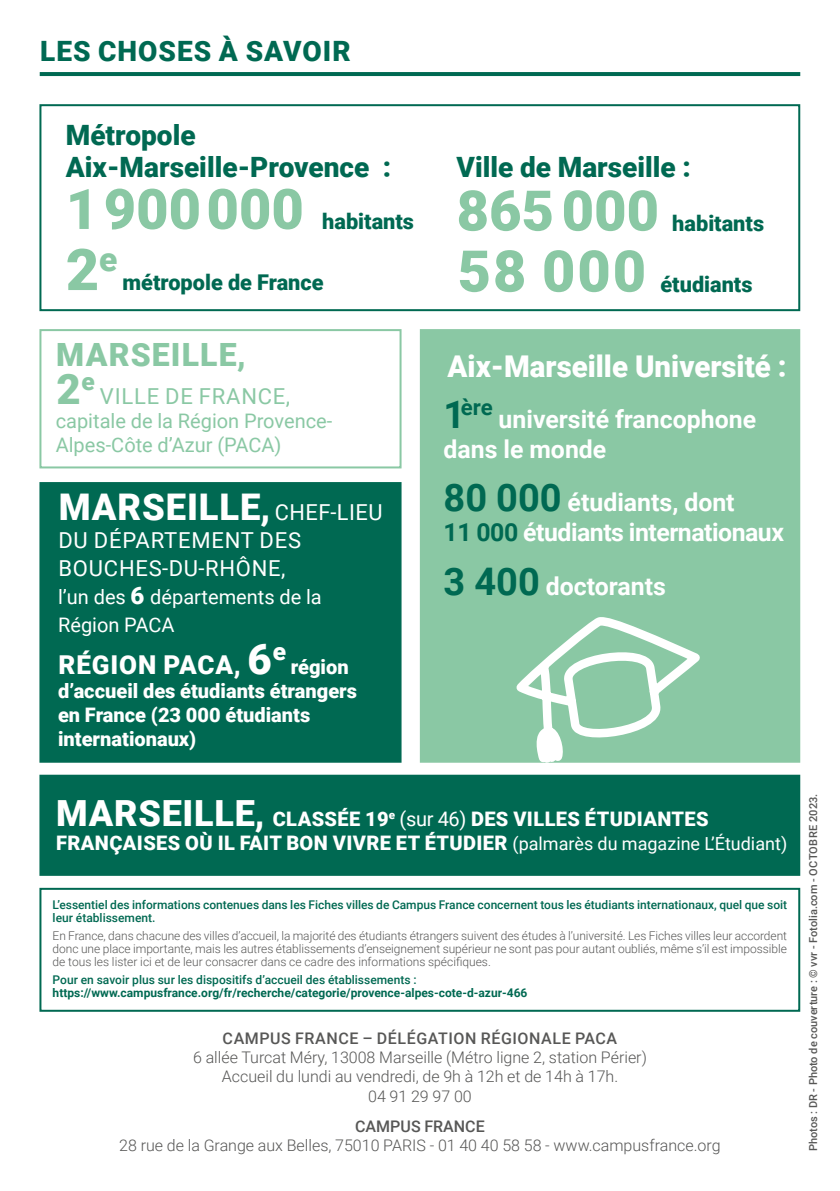
<style>
.page{position:relative;width:840px;height:1191px;background:#fff}
.page>*{position:absolute;margin:0;border:0;box-sizing:border-box;transform-origin:0 0}
.t1{font:900 57.6px "Roboto";color:#8ac8a4}
.t2{font:900 56px "Roboto";color:#8ac8a4}
.t3{font:900 42px "Roboto";color:#8ac8a4}
.t4{font:900 36.8px "Roboto";letter-spacing:.025em;color:#fff}
.t5{font:900 32px "Roboto";letter-spacing:.035em;color:#8ac8a4}
.t6{font:900 30px "Roboto";color:#fff}
.t7{font:900 28px/32px "Roboto";color:#006952}
.t8{font:900 28px "Roboto";letter-spacing:.035em;color:#006952}
.t9{font:900 26px "Roboto";letter-spacing:.035em;color:#fff}
.t10{font:700 24.8px/29.8px "Roboto";letter-spacing:-.02em;color:#fff}
.t11{font:700 24.8px/30px "Roboto";color:#fff}
.t12{font:700 22.2px "Roboto";color:#006952}
.t13{font:22px/28px "Roboto";letter-spacing:.035em;color:#fff}
.t14{font:22px "Roboto";letter-spacing:.035em;color:#8ac8a4}
.t15{font:900 21.8px "Roboto";color:#006952}
.t16{font:900 20px/24px "Roboto";letter-spacing:.02em;color:#fff}
.t17{font:900 20px/24px "Roboto";color:#fff}
.t18{font:20px/24px "Roboto";color:#8ac8a4}
.t19{font:20px/28px "Roboto";color:#fff}
.t20{font:300 16px/19.2px "Roboto";color:#575756;text-align:center}
.t21{font:500 16px "Roboto";letter-spacing:.035em;color:#575756}
.t22{font:500 16px "Roboto";color:#575756}
.t23{font:300 12px/13px "Roboto";color:#575756;text-align:justify}
.t24{font:500 12px/13px "Roboto";color:#006952}
.t25{font:700 12px "Roboto";color:#006952}
.t26{font:500 11px "Roboto";color:#575756}
.s1{font-weight:400;font-size:22px}
.s2{font-weight:900;font-size:24px}
.s3{font-size:42px}
.s4{font-size:38px}
.s5{font-size:38px;color:#006952}
.s6{color:#006952}
.s7{font-size:36px}
.s8{font-weight:400}
.s9{font-weight:400;font-size:18px}
</style>
<div class="page">
<hr style="left:40px;top:72px;width:759px;height:4px;background:#006952">
<div style="left:39px;top:774px;width:760px;height:102px;background:#006952"></div>
<svg style="left:39px;top:887px;width:761px;height:125px"></svg>
<svg style="left:39px;top:104px;width:761px;height:208px"></svg>
<div style="left:39px;top:482px;width:362px;height:280px;background:#006952"></div>
<div style="left:419px;top:329px;width:380px;height:433px;background:#8ac8a4"></div>
<svg style="left:39px;top:329px;width:363px;height:140px"></svg>
<svg style="left:506px;top:618px;width:205px;height:145px"></svg>
<h3 class="t8" style="left:40px;top:31px;width:312px">LES CHOSES À SAVOIR</h3>
<h3 class="t7" style="left:66px;top:118px;width:326px">Métropole<br>Aix-Marseille-Provence :</h3>
<h2 class="t2" style="left:66px;top:170px;width:239px">1 900 000</h2>
<h3 class="t15" style="left:322px;top:206px;width:93px">habitants</h3>
<h1 class="t1" style="left:66px;top:229px;width:53px">2<sup>e</sup></h1>
<h3 class="t15" style="left:122px;top:267px;width:202px">métropole de France</h3>
<h3 class="t5" style="left:56px;top:332px;width:191px">MARSEILLE,</h3>
<h3 class="t3" style="left:56px;top:359px;width:40px">2<sup>e</sup></h3>
<h3 class="t14" style="left:100px;top:380px;width:191px">VILLE DE FRANCE,</h3>
<h3 class="t18" style="left:56px;top:408px;width:278px">capitale de la Région Provence-<br>Alpes-Côte d’Azur (PACA)</h3>
<h3 class="t4" style="left:59px;top:481px;width:325px">MARSEILLE, <span class="s1">CHEF-LIEU</span></h3>
<h3 class="t13" style="left:58px;top:525px;width:244px">DU DÉPARTEMENT DES<br>BOUCHES-DU-RHÔNE,</h3>
<h3 class="t19" style="left:58px;top:582px;width:265px">l’un des <span class="s2">6</span> départements de la<br>Région PACA</h3>
<h3 class="t9" style="left:58px;top:646px;width:229px">RÉGION PACA, <span class="s3">6</span><sup>e</sup></h3>
<h3 class="t17" style="left:58px;top:654px;width:300px;text-indent:232px">région d’accueil des étudiants étrangers en France (23 000 étudiants internationaux)</h3>
<h3 class="t7" style="left:456px;top:150px;width:236px">Ville de Marseille :</h3>
<h2 class="t2" style="left:456px;top:171px;width:204px">865 000</h2>
<h3 class="t15" style="left:672px;top:207px;width:93px">habitants</h3>
<h1 class="t1" style="left:457px;top:231px;width:190px">58 000</h1>
<h3 class="t15" style="left:660px;top:268px;width:93px">étudiants</h3>
<h3 class="t6" style="left:447px;top:346px;width:340px">Aix-Marseille Université :</h3>
<h3 class="t12" style="left:443px;top:391px;width:51px"><span class="s4">1</span>ère</h3>
<h3 class="t11" style="left:443px;top:403px;width:314px;text-indent:55px">université francophone dans le monde</h3>
<h3 class="t10" style="left:443px;top:486px;width:342px"><span class="s5">80 000</span> étudiants, dont<br><span class="s6">11 000</span> étudiants internationaux</h3>
<h3 class="t11" style="left:443px;top:570px;width:224px"><span class="s5">3 400</span> doctorants</h3>
<h3 class="t16" style="left:56px;top:805px;width:732px"><span class="s7">MARSEILLE,</span> CLASSÉE 19<sup>e</sup> <span class="s8">(sur 46)</span> DES VILLES ÉTUDIANTES<br>FRANÇAISES OÙ IL FAIT BON VIVRE ET ÉTUDIER <span class="s9">(palmarès du magazine L’Étudiant)</span></h3>
<p class="t24" style="left:53px;top:898px;width:735px">L’essentiel des informations contenues dans les Fiches villes de Campus France concernent tous les étudiants internationaux, quel que soit leur établissement.</p>
<p class="t23" style="left:53px;top:928px;width:735px">En France, dans chacune des villes d’accueil, la majorité des étudiants étrangers suivent des études à l’université. Les Fiches villes leur accordent donc une place importante, mais les autres établissements d’enseignement supérieur ne sont pas pour autant oubliés, même s’il est impossible de tous les lister ici et de leur consacrer dans ce cadre des informations spécifiques.</p>
<p class="t24" style="left:53px;top:972px;width:365px">Pour en savoir plus sur les dispositifs d’accueil des établissements :</p>
<p class="t25" style="left:53px;top:984px;width:476px">https://www.campusfrance.org/fr/recherche/categorie/provence-alpes-cote-d-azur-466</p>
<h3 class="t21" style="left:222px;top:1027px;width:396px">CAMPUS FRANCE – DÉLÉGATION RÉGIONALE PACA</h3>
<h3 class="t20" style="left:193px;top:1047px;width:455px">6 allée Turcat Méry, 13008 Marseille (Métro ligne 2, station Périer)<br>Accueil du lundi au vendredi, de 9h à 12h et de 14h à 17h.<br>04 91 29 97 00</h3>
<h3 class="t22" style="left:355px;top:1115px;width:131px">CAMPUS FRANCE</h3>
<h3 class="t20" style="left:119px;top:1135px;width:602px">28 rue de la Grange aux Belles, 75010 PARIS - 01 40 40 58 58 - www.campusfrance.org</h3>
<p class="t26" style="left:805px;top:1151px;width:359px;rotate:-90deg">Photos : DR - Photo de couverture : © vvr - Fotolia.com - OCTOBRE 2023.</p>
</div>
